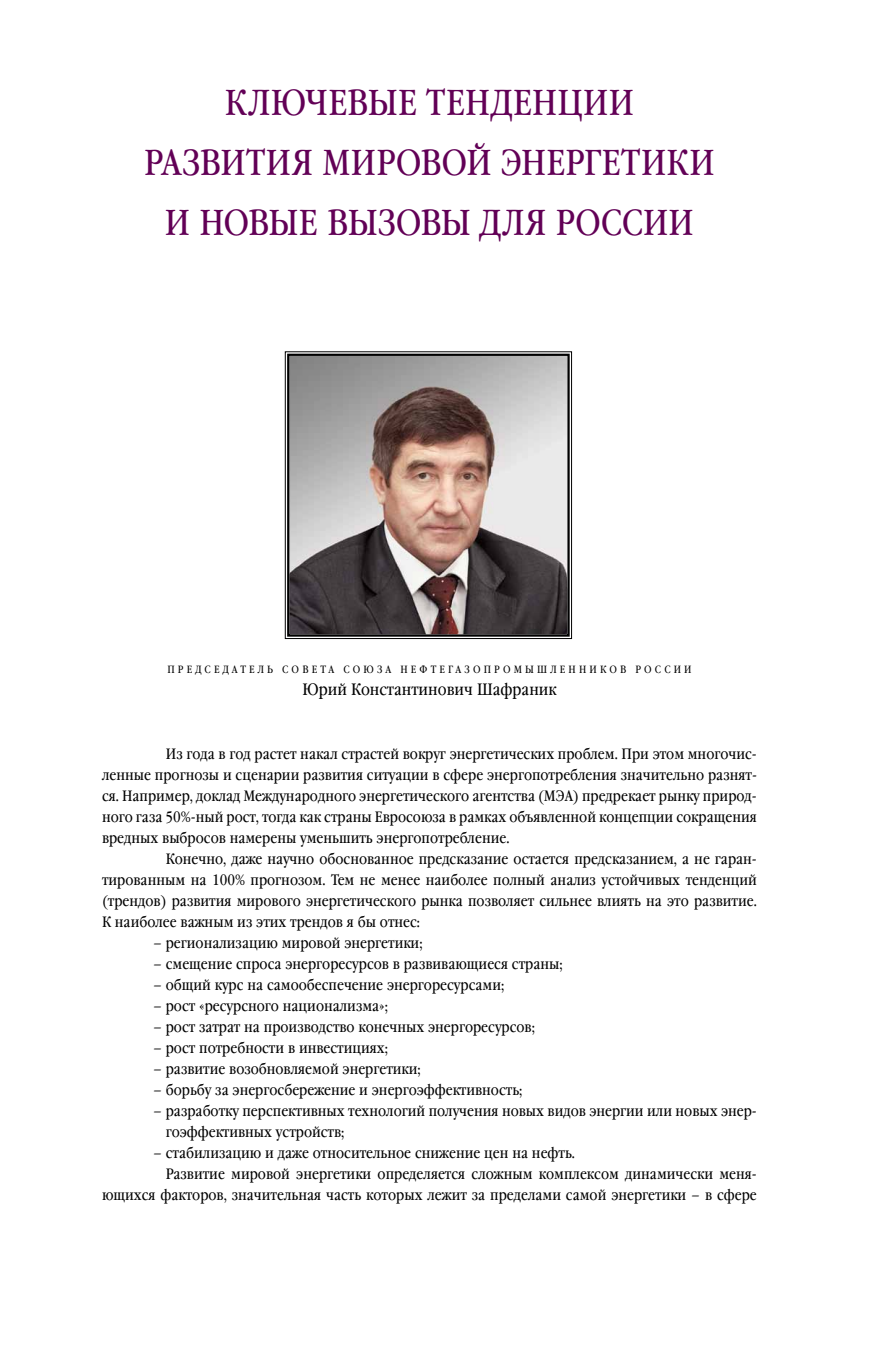
<style>
.page{position:relative;width:893px;height:1361px;background:#fff}
.page>*{position:absolute;margin:0;border:0;box-sizing:border-box;transform-origin:0 0}
.t1{font:36px/60px "Garamond Book Narrow C";letter-spacing:.005em;color:#620056;text-align:center}
.t2{font:16.5px "Garamond Book Narrow C";color:#000}
.t3{font:15px/21px "Garamond Book Narrow C";color:#000}
.t4{font:10.5px "Garamond Book Narrow C";letter-spacing:.3em;color:#000}
</style>
<div class="page">
<svg style="left:285px;top:351px;width:287px;height:288px;background:#958b88"></svg>
<div style="left:287px;top:354px;width:283px;height:283px;border:2px solid #000"></div>
<h1 class="t1" style="left:144px;top:74px;width:572px">Ключевые тенденции развития мировой энергетики и новые вызовы для России</h1>
<p class="t4" style="left:167px;top:663px;width:370px">Председа тель Совета Сою за нефтегазопромыш</p>
<p class="t4" style="left:550px;top:663px;width:143px">ленников России</p>
<p class="t2" style="left:302px;top:680px;width:256px">Юрий Константинович Шафраник</p>
<p class="t3" style="left:166px;top:744px;width:593px">Из года в год растет накал страстей вокруг энергетических проблем. При этом многочис-</p>
<p class="t3" style="left:102px;top:765px;width:656px">ленные прогнозы и сценарии развития ситуации в сфере энергопотребления значительно разнят-</p>
<p class="t3" style="left:102px;top:786px;width:656px">ся. Например, доклад Международного энергетического агентства (МЭА) предрекает рынку природ-</p>
<p class="t3" style="left:102px;top:807px;width:656px">ного газа 50%-ный рост, тогда как страны Евросоюза в рамках объявленной концепции сокращения</p>
<p class="t3" style="left:102px;top:828px;width:409px">вредных выбросов намерены уменьшить энергопотребление.</p>
<p class="t3" style="left:166px;top:849px;width:593px">Конечно, даже научно обоснованное предсказание остается предсказанием, а не гаран-</p>
<p class="t3" style="left:102px;top:870px;width:656px">тированным на 100% прогнозом. Тем не менее наиболее полный анализ устойчивых тенденций</p>
<p class="t3" style="left:102px;top:891px;width:656px">(трендов) развития мирового энергетического рынка позволяет сильнее влиять на это развитие.</p>
<p class="t3" style="left:102px;top:912px;width:320px">К наиболее важным из этих трендов я бы отнес:</p>
<p class="t3" style="left:153px;top:933px;width:271px">– регионализацию мировой энергетики;</p>
<p class="t3" style="left:153px;top:954px;width:411px">– смещение спроса энергоресурсов в развивающиеся страны;</p>
<p class="t3" style="left:153px;top:975px;width:353px">– общий курс на самообеспечение энергоресурсами;</p>
<p class="t3" style="left:153px;top:996px;width:236px">– рост «ресурсного национализма»;</p>
<p class="t3" style="left:153px;top:1017px;width:383px">– рост затрат на производство конечных энергоресурсов;</p>
<p class="t3" style="left:153px;top:1038px;width:236px">– рост потребности в инвестициях;</p>
<p class="t3" style="left:153px;top:1059px;width:269px">– развитие возобновляемой энергетики;</p>
<p class="t3" style="left:153px;top:1080px;width:371px">– борьбу за энергосбережение и энергоэффективность;</p>
<p class="t3" style="left:166px;top:1101px;width:593px;text-indent:-13px">– разработку перспективных технологий получения новых видов энергии или новых энер&shy;гоэффективных устройств;</p>
<p class="t3" style="left:153px;top:1143px;width:423px">– стабилизацию и даже относительное снижение цен на нефть.</p>
<p class="t3" style="left:166px;top:1164px;width:593px">Развитие мировой энергетики определяется сложным комплексом динамически меня-</p>
<p class="t3" style="left:102px;top:1185px;width:656px">ющихся факторов, значительная часть которых лежит за пределами самой энергетики – в сфере</p>
</div>
